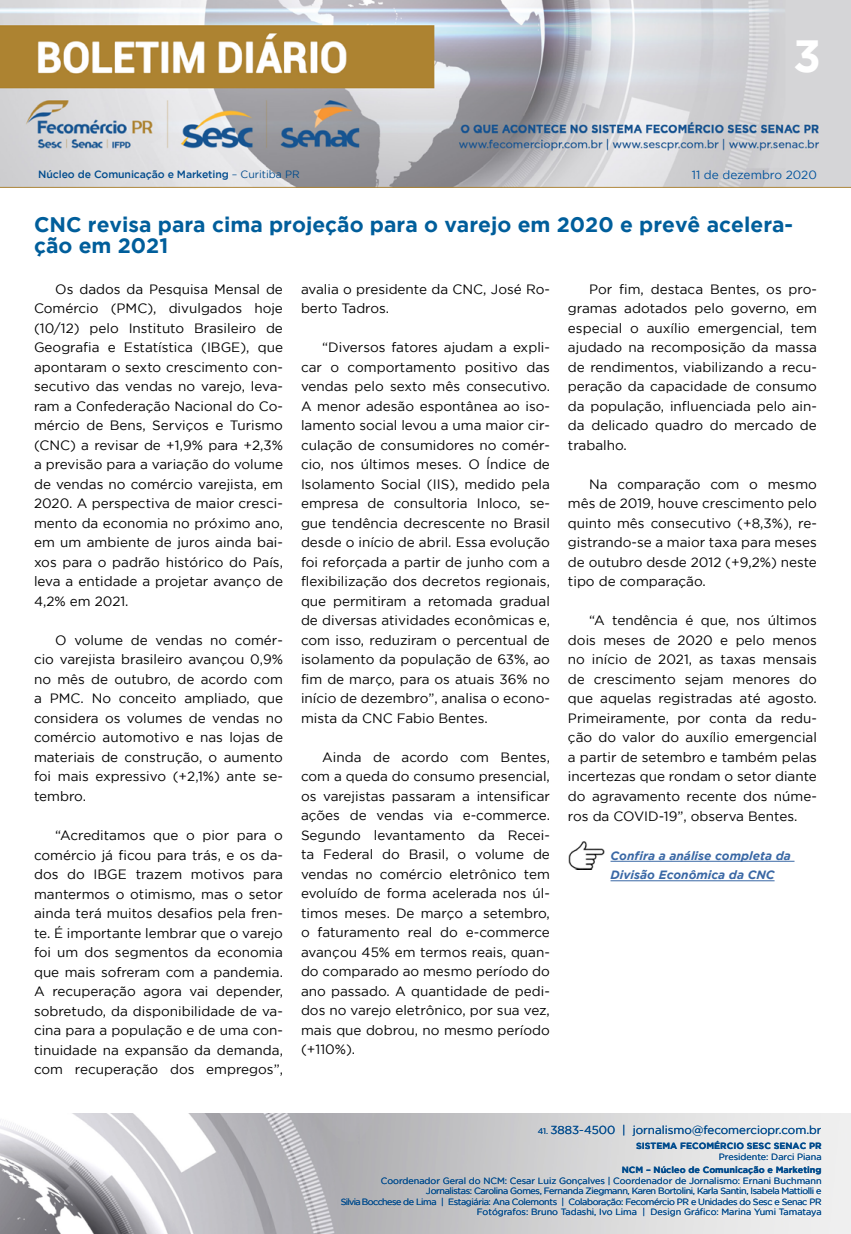
<style>
.page{position:relative;width:851px;height:1234px;background:#fff}
.page>*{position:absolute;margin:0;border:0;box-sizing:border-box;transform-origin:0 0}
.t1{font:700 45px "Gotham";color:#fff}
.t2{font:700 21px/21px "Gotham";color:#005e9b}
.t3{font:13.5px/19.5px "Gotham";color:#000;text-align:justify}
.t4{font:italic 700 12px/19.5px "Gotham";color:#3a68a5}
.t5{font:11.85px "Gotham";color:#00529c}
.t6{font:11.55px "Gotham";color:#004b8d}
.t7{font:500 10.5px "Gotham";letter-spacing:-.01em;color:#004b8d}
.t8{font:9px/10.5px "Gotham";letter-spacing:-.04em;color:#004b8d;text-align:right}
.t9{font:700 9px "Gotham";color:#004b8d}
.t10{font:9px "Gotham";color:#004b8d}
.s1{font-weight:400}
.s2{font-size:8.25px}
</style>
<div class="page">
<img style="left:0;top:0;width:850px;height:188px">
<img style="left:0;top:1113px;width:850px;height:120px">
<hr style="left:610px;top:860px;width:184px;height:1px;background:#3a68a5">
<hr style="left:610px;top:880px;width:164px;height:1px;background:#3a68a5">
<img style="left:569px;top:841px;width:35px;height:28px">
<h1 class="t1" style="left:793px;top:30px;width:29px">3</h1>
<p class="t7" style="left:38px;top:168px;width:263px">Núcleo de Comunicação e Marketing <span class="s1">– Curitiba PR</span></p>
<p class="t5" style="left:691px;top:168px;width:127px">11 de dezembro 2020</p>
<h2 class="t2" style="left:34px;top:213px;width:760px">CNC revisa para cima projeção para o varejo em 2020 e prevê acelera&shy;ção em 2021</h2>
<p class="t3" style="left:34px;top:279px;width:250px;text-indent:21px">Os dados da Pesquisa Mensal de Comércio (PMC), divulgados hoje (10/12) pelo Instituto Brasileiro de Geografia e Estatística (IBGE), que apontaram o sexto crescimento con&shy;secutivo das vendas no varejo, leva&shy;ram a Confederação Nacional do Co&shy;mércio de Bens, Serviços e Turismo (CNC) a revisar de +1,9% para +2,3% a previsão para a variação do volume de vendas no comércio varejista, em 2020. A perspectiva de maior cresci&shy;mento da economia no próximo ano, em um ambiente de juros ainda bai&shy;xos para o padrão histórico do País, leva a entidade a projetar avanço de 4,2% em 2021.</p>
<p class="t3" style="left:34px;top:630px;width:250px;text-indent:21px">O volume de vendas no comér&shy;cio varejista brasileiro avançou 0,9% no mês de outubro, de acordo com a PMC. No conceito ampliado, que considera os volumes de vendas no comércio automotivo e nas lojas de materiais de construção, o aumento foi mais expressivo (+2,1%) ante se&shy;tembro.</p>
<p class="t3" style="left:34px;top:825px;width:250px;text-indent:21px">“Acreditamos que o pior para o comércio já ficou para trás, e os da&shy;dos do IBGE trazem motivos para mantermos o otimismo, mas o setor ainda terá muitos desafios pela fren&shy;te. É importante lembrar que o varejo foi um dos segmentos da economia que mais sofreram com a pandemia.<br>A recuperação agora vai depender, sobretudo, da disponibilidade de va&shy;cina para a população e de uma con&shy;tinuidade na expansão da demanda, com recuperação dos empregos”,</p>
<p class="t3" style="left:301px;top:279px;width:250px">avalia o presidente da CNC, José Ro&shy;berto Tadros.</p>
<p class="t3" style="left:301px;top:337px;width:250px;text-indent:21px">“Diversos fatores ajudam a expli&shy;car o comportamento positivo das vendas pelo sexto mês consecutivo.<br>A menor adesão espontânea ao iso&shy;lamento social levou a uma maior cir&shy;culação de consumidores no comér&shy;cio, nos últimos meses. O Índice de Isolamento Social (IIS), medido pela empresa de consultoria Inloco, se&shy;gue tendência decrescente no Brasil desde o início de abril. Essa evolução foi reforçada a partir de junho com a flexibilização dos decretos regionais, que permitiram a retomada gradual de diversas atividades econômicas e, com isso, reduziram o percentual de isolamento da população de 63%, ao fim de março, para os atuais 36% no início de dezembro”, analisa o econo&shy;mista da CNC Fabio Bentes.</p>
<p class="t3" style="left:301px;top:746px;width:250px;text-indent:21px">Ainda de acordo com Bentes, com a queda do consumo presencial, os varejistas passaram a intensificar ações de vendas via e-commerce.<br>Segundo levantamento da Recei&shy;ta Federal do Brasil, o volume de vendas no comércio eletrônico tem evoluído de forma acelerada nos úl&shy;timos meses. De março a setembro, o faturamento real do e-commerce avançou 45% em termos reais, quan&shy;do comparado ao mesmo período do ano passado. A quantidade de pedi&shy;dos no varejo eletrônico, por sua vez, mais que dobrou, no mesmo período (+110%).</p>
<p class="t3" style="left:568px;top:279px;width:250px;text-indent:21px">Por fim, destaca Bentes, os pro&shy;gramas adotados pelo governo, em especial o auxílio emergencial, tem ajudado na recomposição da massa de rendimentos, viabilizando a recu&shy;peração da capacidade de consumo da população, influenciada pelo ain&shy;da delicado quadro do mercado de trabalho.</p>
<p class="t3" style="left:568px;top:474px;width:250px;text-indent:21px">Na comparação com o mesmo mês de 2019, houve crescimento pelo quinto mês consecutivo (+8,3%), re&shy;gistrando-se a maior taxa para meses de outubro desde 2012 (+9,2%) neste tipo de comparação.</p>
<p class="t3" style="left:568px;top:610px;width:250px;text-indent:21px">“A tendência é que, nos últimos dois meses de 2020 e pelo menos no início de 2021, as taxas mensais de crescimento sejam menores do que aquelas registradas até agosto.<br>Primeiramente, por conta da redu&shy;ção do valor do auxílio emergencial a partir de setembro e também pelas incertezas que rondam o setor diante do agravamento recente dos núme&shy;ros da COVID-19”, observa Bentes.</p>
<p class="t4" style="left:610px;top:845px;width:182px">Confira a análise completa da<br>Divisão Econômica da CNC</p>
<p class="t6" style="left:537px;top:1123px;width:285px"><span class="s2">41.</span> 3883-4500 | jornalismo@fecomerciopr.com.br</p>
<p class="t9" style="left:636px;top:1140px;width:187px">SISTEMA FECOMÉRCIO SESC SENAC PR</p>
<p class="t10" style="left:718px;top:1151px;width:104px">Presidente: Darci Piana</p>
<p class="t9" style="left:621px;top:1164px;width:201px">NCM – Núcleo de Comunicação e Marketing</p>
<p class="t8" style="left:341px;top:1174px;width:482px">Coordenador Geral do NCM: Cesar Luiz Gonçalves | Coordenador de Jornalismo: Ernani Buchmann Jornalistas: Carolina Gomes, Fernanda Ziegmann, Karen Bortolini, Karla Santin, Isabela Mattiolli e<br>Silvia Bocchese de Lima | Estagiária: Ana Colemonts | Colaboração: Fecomércio PR e Unidades do Sesc e Senac PR Fotógrafos: Bruno Tadashi, Ivo Lima | Design Gráfico: Marina Yumi Tamataya</p>
</div>
